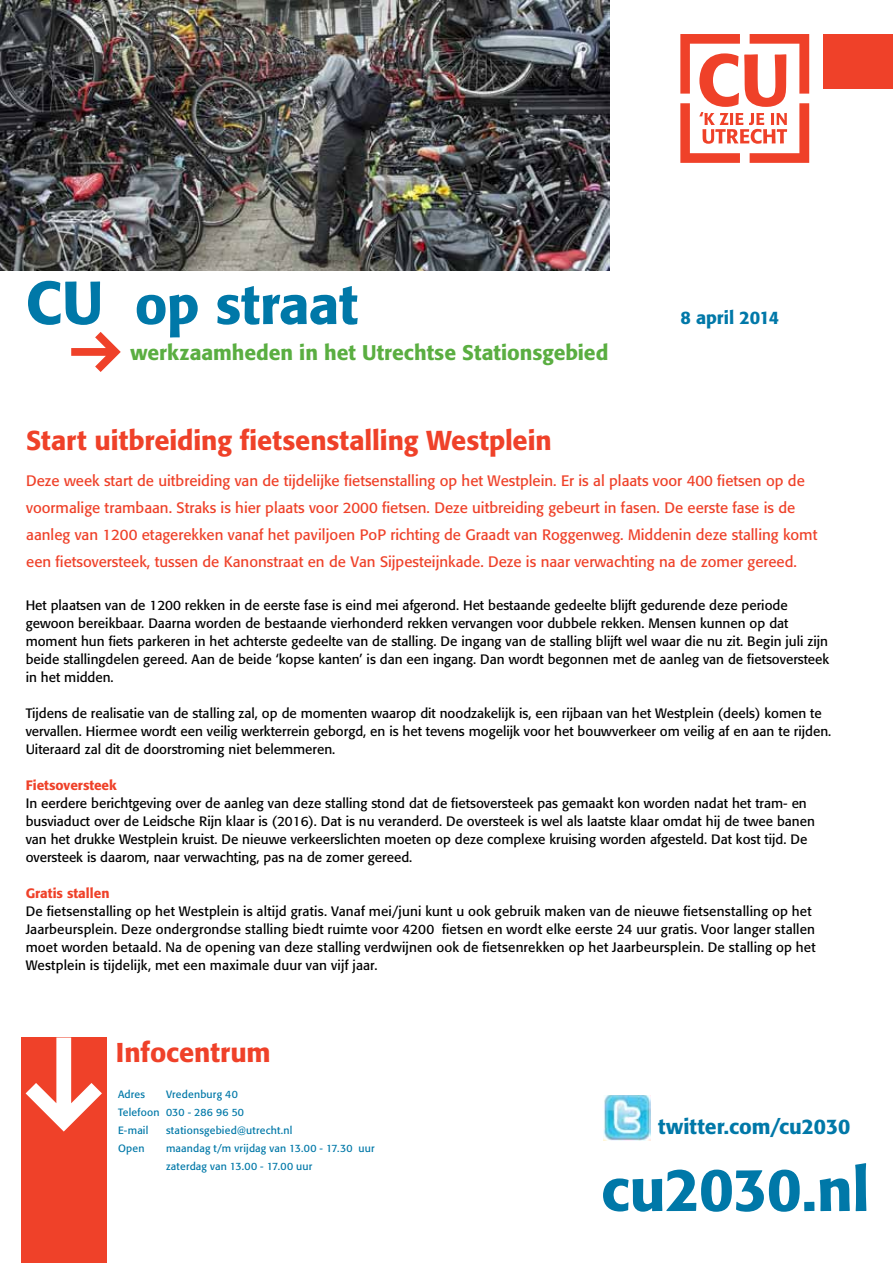
<style>
.page{position:relative;width:893px;height:1263px;background:#fff}
.page>*{position:absolute;margin:0;border:0;box-sizing:border-box;transform-origin:0 0}
.t1{font:500 60px "Formata BQ";letter-spacing:-.015em;color:#0078a8}
.t2{font:500 54px "Formata BQ";letter-spacing:-.005em;color:#0078a8}
.t3{font:500 27px "Formata BQ";color:#ef4129}
.t4{font:500 21px "Formata BQ";color:#5aae41}
.t5{font:500 21px "Formata BQ";color:#0078a8}
.t6{font:500 18px "Formata BQ";letter-spacing:-.005em;color:#0078a8}
.t7{font:15px/27px "Formata BQ";color:#ef4129}
.t8{font:13.5px/18px "Formata BQ";color:#000}
.t9{font:500 13.5px "Formata BQ";color:#ef4129}
.t10{font:10.5px/18px "Formata BQ";letter-spacing:.02em;color:#0078a8}
.s1{font-size:60px}
</style>
<div class="page">
<svg style="left:680px;top:34px;width:129px;height:129px"></svg>
<div style="left:823px;top:34px;width:70px;height:55px;background:#ef4129"></div>
<div style="left:21px;top:1037px;width:85px;height:226px;background:#ef4129"></div>
<svg style="left:26px;top:1037px;width:76px;height:94px"></svg>
<svg style="left:71px;top:332px;width:50px;height:40px"></svg>
<img style="left:604px;top:1095px;width:47px;height:45px">
<img style="left:0;top:0;width:609px;height:270px">
<h2 class="t2" style="left:25px;top:272px;width:334px"><span class="s1">CU</span> op straat</h2>
<h3 class="t4" style="left:130px;top:340px;width:480px">werkzaamheden in het Utrechtse Stationsgebied</h3>
<h3 class="t3" style="left:26px;top:424px;width:527px">Start uitbreiding fietsenstalling Westplein</h3>
<h3 class="t6" style="left:680px;top:307px;width:100px">8 april 2014</h3>
<p class="t7" style="left:26px;top:467px;width:793px">Deze week start de uitbreiding van de tijdelijke fietsenstalling op het Westplein. Er is al plaats voor 400 fietsen op de voormalige trambaan. Straks is hier plaats voor 2000 fietsen. Deze uitbreiding gebeurt in fasen. De eerste fase is de aanleg van 1200 etagerekken vanaf het paviljoen PoP richting de Graadt van Roggenweg. Middenin deze stalling komt een fietsoversteek, tussen de Kanonstraat en de Van Sijpesteijnkade. Deze is naar verwachting na de zomer gereed.</p>
<p class="t8" style="left:26px;top:596px;width:805px">Het plaatsen van de 1200 rekken in de eerste fase is eind mei afgerond. Het bestaande gedeelte blijft gedurende deze periode gewoon bereikbaar. Daarna worden de bestaande vierhonderd rekken vervangen voor dubbele rekken. Mensen kunnen op dat moment hun fiets parkeren in het achterste gedeelte van de stalling. De ingang van de stalling blijft wel waar die nu zit. Begin juli zijn beide stallingdelen gereed. Aan de beide ‘kopse kanten’ is dan een ingang. Dan wordt begonnen met de aanleg van de fietsoversteek in het midden.</p>
<p class="t8" style="left:26px;top:704px;width:807px">Tijdens de realisatie van de stalling zal, op de momenten waarop dit noodzakelijk is, een rijbaan van het Westplein (deels) komen te vervallen. Hiermee wordt een veilig werkterrein geborgd, en is het tevens mogelijk voor het bouwverkeer om veilig af en aan te rijden.<br>Uiteraard zal dit de doorstroming niet belemmeren.</p>
<p class="t9" style="left:26px;top:777px;width:93px">Fietsoversteek</p>
<p class="t8" style="left:26px;top:794px;width:791px">In eerdere berichtgeving over de aanleg van deze stalling stond dat de fietsoversteek pas gemaakt kon worden nadat het tram- en busviaduct over de Leidsche Rijn klaar is (2016). Dat is nu veranderd. De oversteek is wel als laatste klaar omdat hij de twee banen van het drukke Westplein kruist. De nieuwe verkeerslichten moeten op deze complexe kruising worden afgesteld. Dat kost tijd. De oversteek is daarom, naar verwachting, pas na de zomer gereed.</p>
<p class="t9" style="left:26px;top:885px;width:85px">Gratis stallen</p>
<p class="t8" style="left:26px;top:902px;width:792px">De fietsenstalling op het Westplein is altijd gratis. Vanaf mei/juni kunt u ook gebruik maken van de nieuwe fietsenstalling op het Jaarbeursplein. Deze ondergrondse stalling biedt ruimte voor 4200 fietsen en wordt elke eerste 24 uur gratis. Voor langer stallen moet worden betaald. Na de opening van deze stalling verdwijnen ook de fietsenrekken op het Jaarbeursplein. De stalling op het Westplein is tijdelijk, met een maximale duur van vijf jaar.</p>
<h3 class="t3" style="left:116px;top:1036px;width:156px">Infocentrum</h3>
<p class="t10" style="left:118px;top:1085px;width:128px;text-indent:48px">Vredenburg 40<br>Telefoon 030 - 286 96 50<br>E-mail</p>
<p class="t10" style="left:118px;top:1085px;width:29px">Adres</p>
<p class="t10" style="left:166px;top:1121px;width:128px">stationsgebied@utrecht.nl</p>
<p class="t10" style="left:118px;top:1139px;width:28px">Open</p>
<p class="t10" style="left:166px;top:1139px;width:210px">maandag t/m vrijdag van 13.00 - 17.30 uur zaterdag van 13.00 - 17.00 uur</p>
<h3 class="t5" style="left:658px;top:1114px;width:194px">twitter.com/cu2030</h3>
<h1 class="t1" style="left:601px;top:1153px;width:270px">cu2030.nl</h1>
</div>
